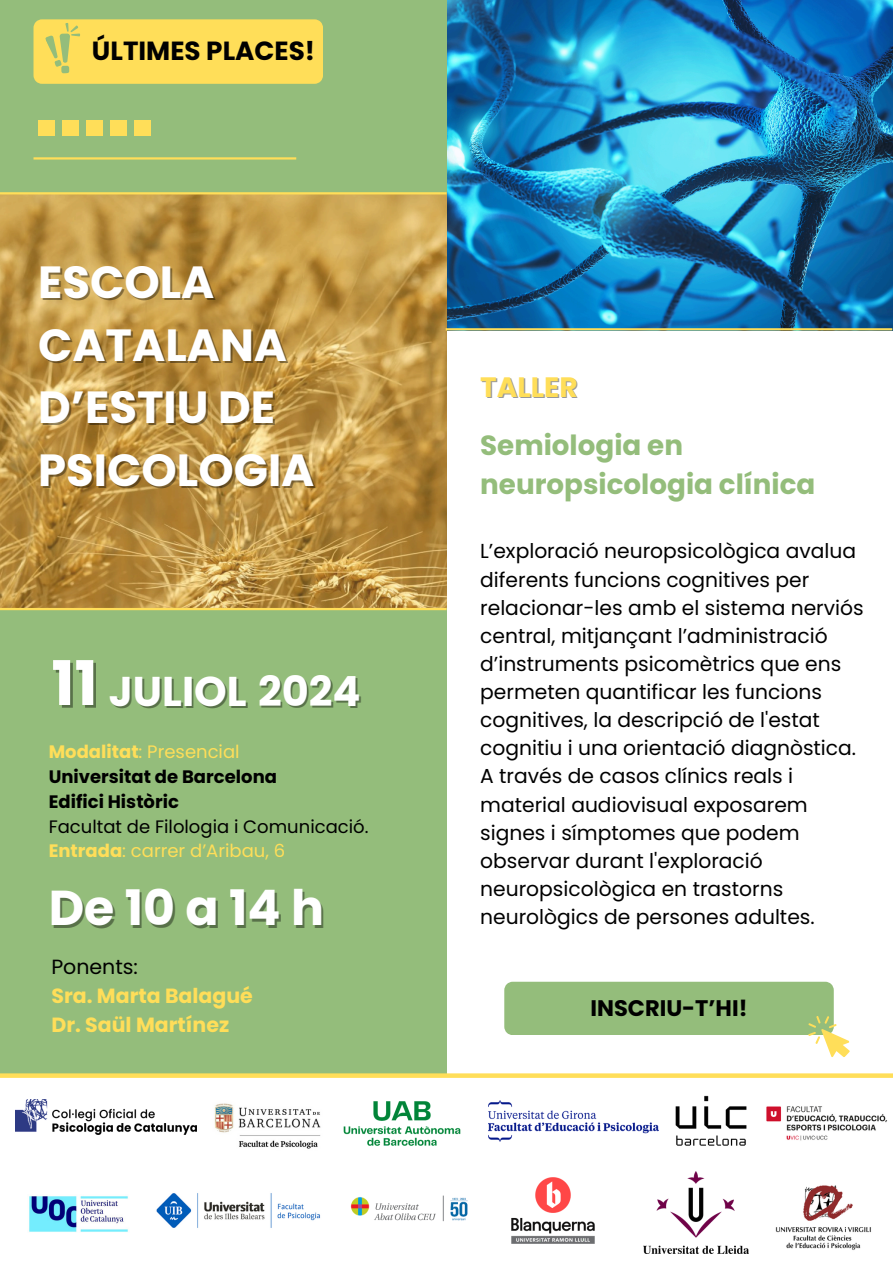
<style>
.page{position:relative;width:893px;height:1263px;background:#fff}
.page>*{position:absolute;margin:0;border:0;box-sizing:border-box;transform-origin:0 0}
.t1{font:700 48.9px "Poppins";letter-spacing:.21em;color:#fff}
.t2{font:700 45px "Poppins";color:#fff}
.t3{font:700 41.55px "Poppins";color:#fff}
.t4{font:700 28.05px "Poppins";color:#ffde59}
.t5{font:700 27.75px/38.8px "Poppins";color:#94bd7b}
.t6{font:700 26.25px "Poppins";color:#000}
.t7{font:700 22.5px "Poppins";color:#000}
.t8{font:700 20.55px "Poppins";color:#ffde59}
.t9{font:20.55px "Poppins";color:#000}
.t10{font:20.25px/28.1px "Poppins";color:#000}
.t11{font:18px "Poppins";color:#ffde59}
.t12{font:700 18px "Poppins";color:#000}
.t13{font:18px "Poppins";color:#000}
.s1{font-size:61.5px;color:rgb(0 0 0/.4)}
.s2{color:rgb(0 0 0/.4)}
.s3{font-weight:700}
</style>
<div class="page">
<img style="left:446px;top:0;width:447px;height:330px">
<div style="left:0;top:0;width:446px;height:1076px;background:#94bd7b"></div>
<hr style="left:33px;top:157px;width:263px;height:3px;background:#ffde59">
<div style="left:38px;top:120px;width:16px;height:16px;background:#ffde59"></div>
<div style="left:62px;top:120px;width:17px;height:16px;background:#ffde59"></div>
<div style="left:86px;top:120px;width:17px;height:16px;background:#ffde59"></div>
<div style="left:110px;top:120px;width:17px;height:16px;background:#ffde59"></div>
<div style="left:134px;top:120px;width:17px;height:16px;background:#ffde59"></div>
<svg style="left:0;top:194px;width:446px;height:414px;background:#c09647"></svg>
<img style="left:16px;top:1099px;width:180px;height:35px">
<img style="left:344px;top:1102px;width:117px;height:43px">
<img style="left:214px;top:1103px;width:107px;height:46px">
<img style="left:675px;top:1095px;width:72px;height:51px">
<img style="left:488px;top:1100px;width:170px;height:42px">
<img style="left:644px;top:1171px;width:104px;height:82px">
<img style="left:775px;top:1185px;width:96px;height:65px">
<img style="left:29px;top:1196px;width:99px;height:36px">
<img style="left:156px;top:1193px;width:165px;height:35px">
<img style="left:350px;top:1195px;width:118px;height:27px">
<img style="left:511px;top:1177px;width:84px;height:67px">
<img style="left:766px;top:1106px;width:121px;height:35px">
<div style="left:0;top:1073px;width:893px;height:5px;background:#ffde59"></div>
<svg style="left:504px;top:982px;width:346px;height:75px"></svg>
<hr style="left:0;top:608px;width:446px;height:2px;background:#ffde59">
<hr style="left:0;top:192px;width:446px;height:2px;background:#ffde59">
<hr style="left:446px;top:328px;width:446px;height:2px;background:#ffde59">
<svg style="left:33px;top:19px;width:290px;height:65px;background:#fadc5a"></svg>
<p class="t6" style="left:92px;top:33px;width:225px">ÚLTIMES PLACES!</p>
<p class="t2" style="left:38px;top:251px;width:178px">ESCOLA</p>
<p class="t2" style="left:38px;top:313px;width:250px">CATALANA</p>
<h5 class="t2" style="left:38px;top:376px;width:239px">D’ESTIU DE</h5>
<h6 class="t2" style="left:38px;top:438px;width:278px">PSICOLOGIA</h6>
<p class="t3" style="left:54px;top:663px;width:310px"><span class="s1">11</span> JULIOL <span class="s2">2024</span></p>
<p class="t11" style="left:49px;top:739px;width:192px"><span class="s3">Modalitat</span>: Presencial</p>
<p class="t12" style="left:49px;top:764px;width:230px">Universitat de Barcelona</p>
<p class="t12" style="left:49px;top:789px;width:132px">Edifici Històric</p>
<p class="t13" style="left:49px;top:814px;width:321px">Facultat de Filologia i Comunicació.</p>
<p class="t11" style="left:49px;top:838px;width:238px"><span class="s3">Entrada</span>: carrer d’Aribau, 6</p>
<p class="t1" style="left:49px;top:874px;width:277px">De10a14h</p>
<p class="t9" style="left:51px;top:953px;width:88px">Ponents:</p>
<p class="t8" style="left:51px;top:981px;width:203px">Sra. Marta Balagué</p>
<p class="t8" style="left:51px;top:1010px;width:179px">Dr. Saül Martínez</p>
<p class="t4" style="left:480px;top:368px;width:99px">TALLER</p>
<p class="t5" style="left:480px;top:426px;width:337px">Semiologia en neuropsicologia clínica</p>
<p class="t10" style="left:480px;top:537px;width:385px">L’exploració neuropsicològica avalua diferents funcions cognitives per relacionar-les amb el sistema nerviós central, mitjançant l’administració d’instruments psicomètrics que ens permeten quantificar les funcions cognitives, la descripció de l'estat cognitiu i una orientació diagnòstica.<br>A través de casos clínics reals i material audiovisual exposarem signes i símptomes que podem observar durant l'exploració neuropsicològica en trastorns neurològics de persones adultes.</p>
<p class="t7" style="left:590px;top:992px;width:159px">INSCRIU-T’HI!</p>
</div>
